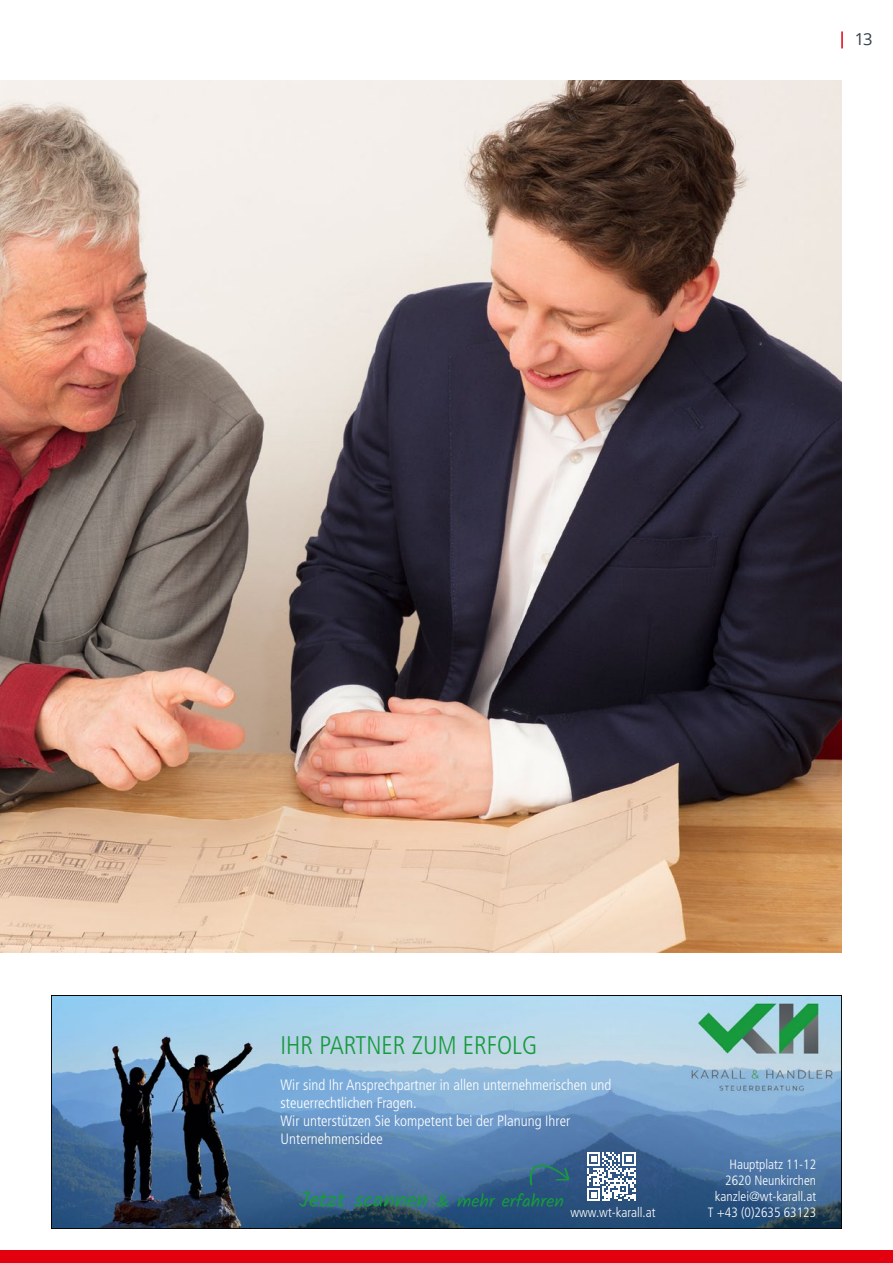
<style>
.page{position:relative;width:893px;height:1263px;background:#fff}
.page>*{position:absolute;margin:0;border:0;box-sizing:border-box;transform-origin:0 0}
.t1{font:300 condensed 25.5px "Frutiger LT Std";color:#179a3d}
.t2{font:21.75px "Kalam";color:#179a3d}
.t3{font:16.5px "Open Sans";color:#303f48}
.t4{font:300 condensed 15px/18px "Frutiger LT Std";color:#fff}
.t5{font:300 condensed 13.5px/16.2px "Frutiger LT Std";color:#fff;text-align:right}
.s1{font-size:18.45px}
.s2{font-size:17.85px}
</style>
<div class="page">
<div style="left:0;top:1250px;width:893px;height:13px;background:#e3000f"></div>
<svg style="left:841px;top:31px;width:2px;height:17px"></svg>
<img style="left:53px;top:997px;width:787px;height:230px">
<img style="left:689px;top:1002px;width:144px;height:91px">
<svg style="left:529px;top:1164px;width:41px;height:22px"></svg>
<svg style="left:587px;top:1152px;width:49px;height:49px"></svg>
<div style="left:51px;top:995px;width:791px;height:234px;border:1px solid #000"></div>
<img style="left:0;top:81px;width:842px;height:871px">
<p class="t3" style="left:855px;top:28px;width:19px">13</p>
<h1 class="t1" style="left:281px;top:1030px;width:258px">IHR PARTNER ZUM ERFOLG</h1>
<p class="t4" style="left:281px;top:1075px;width:332px">Wir sind Ihr Ansprechpartner in allen unternehmerischen und steuerrechtlichen Fragen.<br>Wir unterstützen Sie kompetent bei der Planung Ihrer Unternehmensidee</p>
<h2 class="t2" style="left:299px;top:1184px;width:266px">Jetzt scannen <span class="s1">&amp;</span> <span class="s2">mehr erfahren</span></h2>
<p class="t5" style="left:570px;top:1204px;width:87px">www.wt-karall.at</p>
<p class="t5" style="left:708px;top:1156px;width:110px">Hauptplatz 11-12<br>2620 Neunkirchen kanzlei@wt-karall.at<br>T +43 (0)2635 63123</p>
</div>
